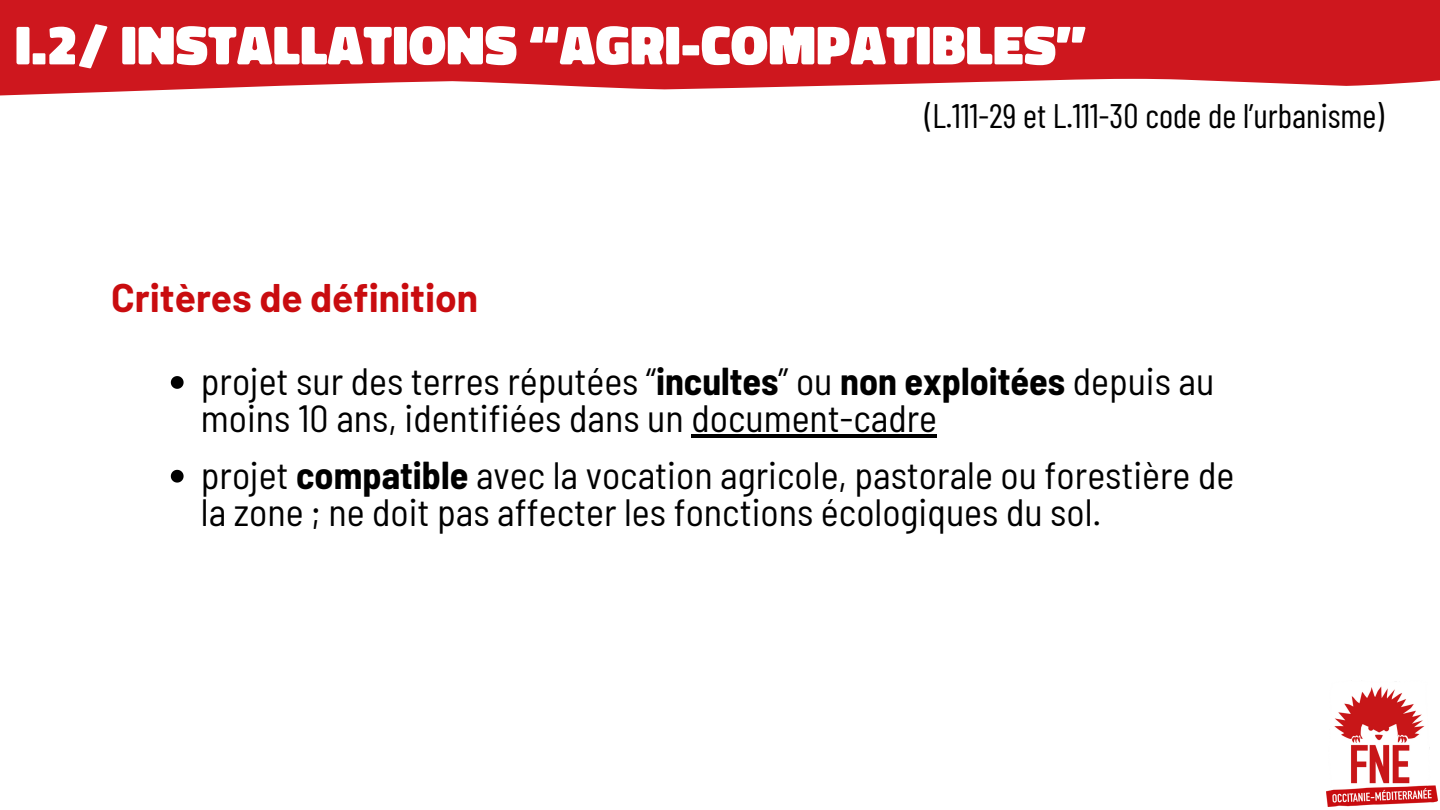
<style>
.page{position:relative;width:1440px;height:810px;background:#fff}
.page>*{position:absolute;margin:0;border:0;box-sizing:border-box;transform-origin:0 0}
.t1{font:900 56px "Don Jose";color:#fff}
.t2{font:700 39px "Barlow";color:#c90c0f}
.t3{font:semi-condensed 38px/37.5px "Barlow";color:#000}
.t4{font:34px "Barlow Condensed";color:#000}
.s1{font-weight:700}
</style>
<div class="page">
<svg style="left:171px;top:376px;width:13px;height:13px"></svg>
<hr style="left:691px;top:435px;width:246px;height:3px;background:#000">
<svg style="left:171px;top:470px;width:13px;height:13px"></svg>
<svg style="left:0;top:0;width:1440px;height:95px;background:#d32f35"></svg>
<img style="left:1326px;top:686px;width:111px;height:121px">
<p class="t1" style="left:15px;top:1px;width:1073px">I.2/ INSTALLATIONS “AGRI-COMPATIBLES”</p>
<p class="t2" style="left:111px;top:273px;width:369px">Critères de définition</p>
<h1 class="t4" style="left:925px;top:94px;width:461px">(L.111-29 et L.111-30 code de l’urbanisme)</h1>
<p class="t3" style="left:201px;top:361px;width:1015px">projet sur des terres réputées “<span class="s1">incultes</span>” ou <span class="s1">non exploitées</span> depuis au moins 10 ans, identifiées dans un document-cadre</p>
<p class="t3" style="left:201px;top:455px;width:1035px">projet <span class="s1">compatible</span> avec la vocation agricole, pastorale ou forestière de la zone ; ne doit pas affecter les fonctions écologiques du sol.</p>
</div>
